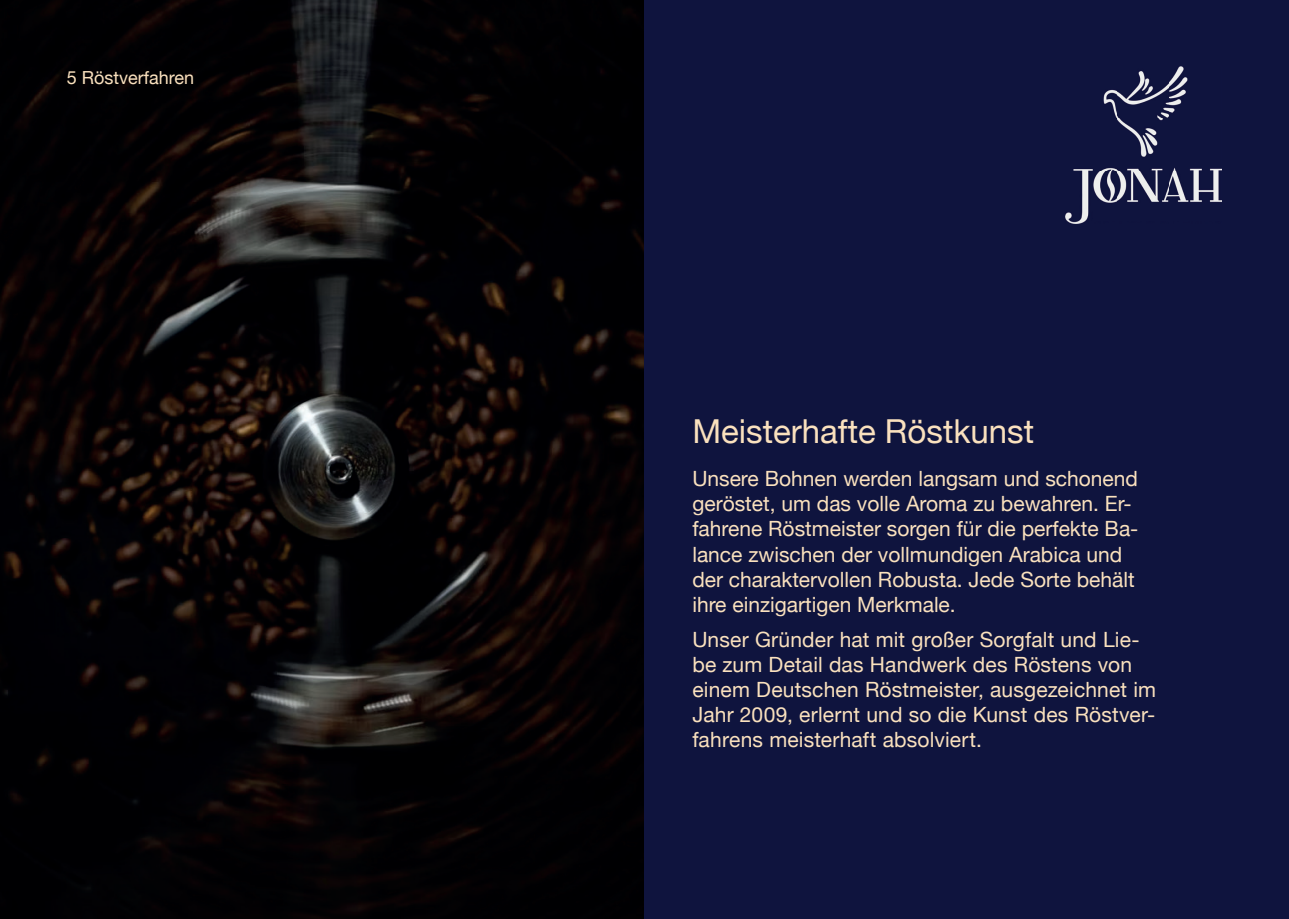
<style>
.page{position:relative;width:1289px;height:919px;background:#fff}
.page>*{position:absolute;margin:0;border:0;box-sizing:border-box;transform-origin:0 0}
.t1{font:33px "Helvetica Neue";color:#fae1be}
.t2{font:21px/25.2px "Helvetica Neue";color:#fae1be}
.t3{font:18px "Helvetica Neue";color:#fae1be}
</style>
<div class="page">
<img style="left:0;top:0;width:644px;height:918px">
<div style="left:644px;top:0;width:644px;height:918px;background:#0f143e"></div>
<img style="left:1065px;top:67px;width:155px;height:156px">
<div style="left:1093px;top:209px;width:129px;height:12px;background:#0f143e"></div>
<p class="t3" style="left:67px;top:65px;width:129px">5 Röstverfahren</p>
<h1 class="t1" style="left:692px;top:407px;width:343px">Meisterhafte Röstkunst</h1>
<p class="t2" style="left:692px;top:467px;width:447px">Unsere Bohnen werden langsam und schonend geröstet, um das volle Aroma zu bewahren. Er&shy;fahrene Röstmeister sorgen für die perfekte Ba&shy;lance zwischen der vollmundigen Arabica und der charaktervollen Robusta. Jede Sorte behält ihre einzigartigen Merkmale.</p>
<p class="t2" style="left:692px;top:627px;width:465px">Unser Gründer hat mit großer Sorgfalt und Lie&shy;be zum Detail das Handwerk des Röstens von einem Deutschen Röstmeister, ausgezeichnet im Jahr 2009, erlernt und so die Kunst des Röstver&shy;fahrens meisterhaft absolviert.</p>
</div>
